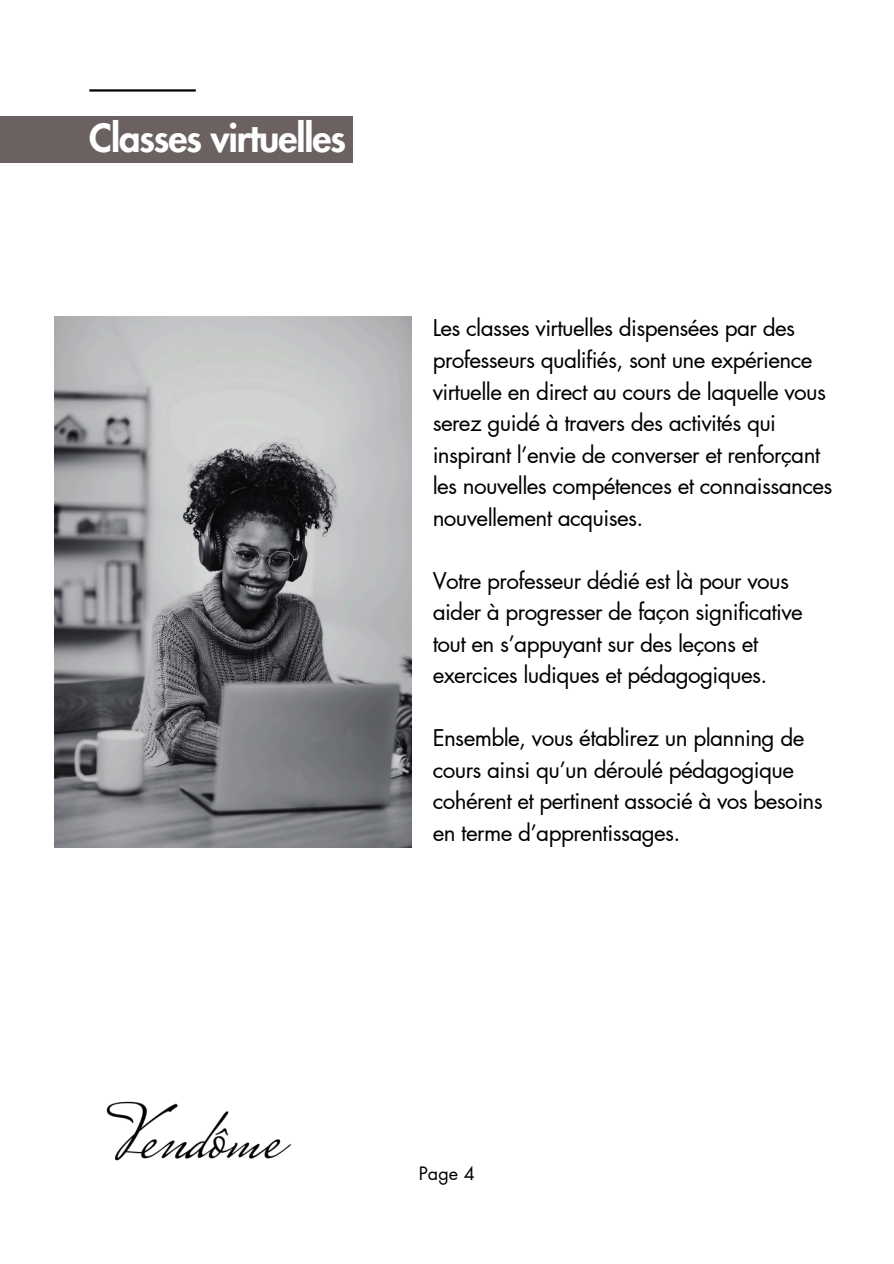
<style>
.page{position:relative;width:894px;height:1264px;background:#fff}
.page>*{position:absolute;margin:0;border:0;box-sizing:border-box;transform-origin:0 0}
.t1{font:800 37.95px "Futura LT Pro";letter-spacing:-.03em;color:#fff}
.t2{font:22.5px/31.5px "Futura LT Pro";letter-spacing:-.03em;color:#000}
.t3{font:18px "Futura LT Pro";color:#000}
</style>
<div class="page">
<img style="left:106px;top:1101px;width:186px;height:60px">
<hr style="left:89px;top:89px;width:107px;height:3px;background:#000">
<img style="left:54px;top:316px;width:357px;height:531px">
<div style="left:0;top:116px;width:353px;height:47px;background:#6c6161"></div>
<h2 class="t1" style="left:89px;top:120px;width:258px">Classes virtuelles</h2>
<h2 class="t2" style="left:432px;top:313px;width:401px">Les classes virtuelles dispensées par des professeurs qualifiés, sont une expérience virtuelle en direct au cours de laquelle vous serez guidé à travers des activités qui inspirant l’envie de converser et renforçant les nouvelles compétences et connaissances nouvellement acquises.</h2>
<h2 class="t2" style="left:432px;top:565px;width:371px">Votre professeur dédié est là pour vous aider à progresser de façon significative tout en s’appuyant sur des leçons et exercices ludiques et pédagogiques.</h2>
<p class="t2" style="left:432px;top:723px;width:391px">Ensemble, vous établirez un planning de cours ainsi qu’un déroulé pédagogique cohérent et pertinent associé à vos besoins en terme d’apprentissages.</p>
<p class="t3" style="left:419px;top:1164px;width:57px">Page 4</p>
</div>
